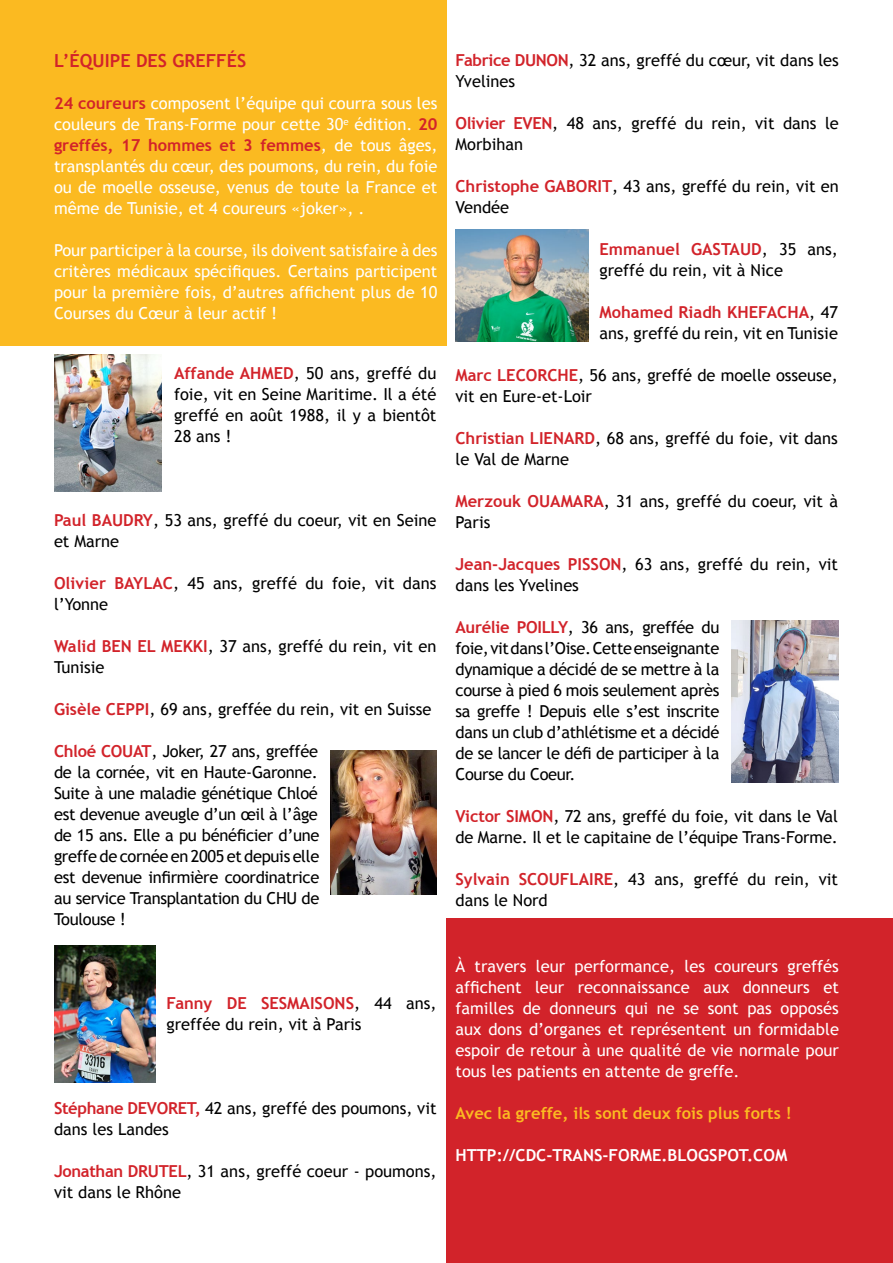
<style>
.page{position:relative;width:893px;height:1263px;background:#fff}
.page>*{position:absolute;margin:0;border:0;box-sizing:border-box;transform-origin:0 0}
.t1{font:700 18px "Trebuchet MS";color:#d2232a}
.t2{font:16.5px/21px "Trebuchet MS";color:#000}
.t3{font:16.5px/21px "Trebuchet MS";color:#fff;text-align:justify}
.t4{font:700 16.5px "Trebuchet MS";color:#fbba21}
.t5{font:700 16.5px "Trebuchet MS";color:#fff}
.s1{font-weight:700;color:#d2232a}
</style>
<div class="page">
<div style="left:0;top:0;width:446px;height:345px;background:#fbba21"></div>
<div style="left:446px;top:918px;width:447px;height:345px;background:#d2232a"></div>
<img style="left:731px;top:620px;width:108px;height:162px">
<img style="left:54px;top:945px;width:101px;height:137px">
<img style="left:54px;top:354px;width:108px;height:137px">
<img style="left:330px;top:750px;width:107px;height:144px">
<img style="left:455px;top:230px;width:133px;height:112px">
<p class="t1" style="left:54px;top:50px;width:194px">L’ÉQUIPE DES GREFFÉS</p>
<p class="t3" style="left:54px;top:93px;width:385px"><span class="s1">24 coureurs</span> composent l’équipe qui courra sous les couleurs de Trans-Forme pour cette 30<sup>e</sup> édition. <span class="s1">20 greffés, 17 hommes et 3 femmes</span>, de tous âges, transplantés du cœur, des poumons, du rein, du foie ou de moelle osseuse, venus de toute la France et même de Tunisie, et 4 coureurs «joker», .</p>
<p class="t3" style="left:54px;top:240px;width:385px">Pour participer à la course, ils doivent satisfaire à des critères médicaux spécifiques. Certains participent pour la première fois, d’autres affichent plus de 10<br>Courses du Cœur à leur actif !</p>
<p class="t2" style="left:174px;top:363px;width:264px;text-align:justify"><span class="s1">Affande AHMED</span>, 50 ans, greffé du foie, vit en Seine Maritime. Il a été greffé en août 1988, il y a bientôt 28 ans !</p>
<p class="t2" style="left:54px;top:510px;width:384px"><span class="s1">Paul BAUDRY</span>, 53 ans, greffé du coeur, vit en Seine et Marne</p>
<p class="t2" style="left:54px;top:573px;width:384px"><span class="s1">Olivier BAYLAC</span>, 45 ans, greffé du foie, vit dans l’Yonne</p>
<p class="t2" style="left:54px;top:636px;width:384px"><span class="s1">Walid BEN EL MEKKI</span>, 37 ans, greffé du rein, vit en<br>Tunisie</p>
<p class="t2" style="left:54px;top:699px;width:379px"><span class="s1">Gisèle CEPPI</span>, 69 ans, greffée du rein, vit en Suisse</p>
<p class="t2" style="left:54px;top:741px;width:267px;text-align:justify"><span class="s1">Chloé COUAT</span>, Joker, 27 ans, greffée de la cornée, vit en Haute-Garonne.<br>Suite à une maladie génétique Chloé est devenue aveugle d’un œil à l’âge de 15 ans. Elle a pu bénéficier d’une greffe de cornée en 2005 et depuis elle est devenue infirmière coordinatrice au service Transplantation du CHU de Toulouse !</p>
<p class="t2" style="left:166px;top:993px;width:271px"><span class="s1">Fanny DE SESMAISONS</span>, 44 ans, greffée du rein, vit à Paris</p>
<p class="t2" style="left:54px;top:1098px;width:384px"><span class="s1">Stéphane DEVORET,</span> 42 ans, greffé des poumons, vit dans les Landes</p>
<p class="t2" style="left:54px;top:1161px;width:384px"><span class="s1">Jonathan DRUTEL</span>, 31 ans, greffé coeur - poumons, vit dans le Rhône</p>
<p class="t2" style="left:455px;top:50px;width:385px"><span class="s1">Fabrice DUNON</span>, 32 ans, greffé du cœur, vit dans les<br>Yvelines</p>
<p class="t2" style="left:455px;top:113px;width:385px"><span class="s1">Olivier EVEN</span>, 48 ans, greffé du rein, vit dans le<br>Morbihan</p>
<p class="t2" style="left:455px;top:176px;width:385px"><span class="s1">Christophe GABORIT</span>, 43 ans, greffé du rein, vit en<br>Vendée</p>
<p class="t2" style="left:599px;top:239px;width:240px"><span class="s1">Emmanuel GASTAUD</span>, 35 ans, greffé du rein, vit à Nice</p>
<p class="t2" style="left:599px;top:302px;width:240px"><span class="s1">Mohamed Riadh KHEFACHA</span>, 47 ans, greffé du rein, vit en Tunisie</p>
<p class="t2" style="left:455px;top:365px;width:384px"><span class="s1">Marc LECORCHE</span>, 56 ans, greffé de moelle osseuse, vit en Eure-et-Loir</p>
<p class="t2" style="left:455px;top:428px;width:384px"><span class="s1">Christian LIENARD</span>, 68 ans, greffé du foie, vit dans le Val de Marne</p>
<p class="t2" style="left:455px;top:491px;width:384px"><span class="s1">Merzouk OUAMARA</span>, 31 ans, greffé du coeur, vit à<br>Paris</p>
<p class="t2" style="left:455px;top:554px;width:384px"><span class="s1">Jean-Jacques PISSON</span>, 63 ans, greffé du rein, vit dans les Yvelines</p>
<p class="t2" style="left:455px;top:617px;width:265px;text-align:justify"><span class="s1">Aurélie POILLY</span>, 36 ans, greffée du foie, vit dans l’Oise. Cette enseignante dynamique a décidé de se mettre à la course à pied 6 mois seulement après sa greffe ! Depuis elle s’est inscrite dans un club d’athlétisme et a décidé de se lancer le défi de participer à la Course du Coeur.</p>
<p class="t2" style="left:455px;top:806px;width:384px"><span class="s1">Victor SIMON</span>, 72 ans, greffé du foie, vit dans le Val de Marne. Il et le capitaine de l’équipe Trans-Forme.</p>
<p class="t2" style="left:455px;top:869px;width:384px"><span class="s1">Sylvain SCOUFLAIRE</span>, 43 ans, greffé du rein, vit dans le Nord</p>
<p class="t3" style="left:455px;top:956px;width:385px">À travers leur performance, les coureurs greffés affichent leur reconnaissance aux donneurs et familles de donneurs qui ne se sont pas opposés aux dons d’organes et représentent un formidable espoir de retour à une qualité de vie normale pour tous les patients en attente de greffe.</p>
<p class="t4" style="left:455px;top:1103px;width:338px">Avec la greffe, ils sont deux fois plus forts !</p>
<p class="t5" style="left:455px;top:1145px;width:11px">http</p>
<p class="t5" style="left:497px;top:1145px;width:30px">://cdc</p>
<p class="t5" style="left:546px;top:1145px;width:17px">-trans</p>
<p class="t5" style="left:602px;top:1145px;width:18px">-forme</p>
<p class="t5" style="left:662px;top:1145px;width:18px">.blogspot</p>
<p class="t5" style="left:747px;top:1145px;width:19px">.com</p>
</div>
